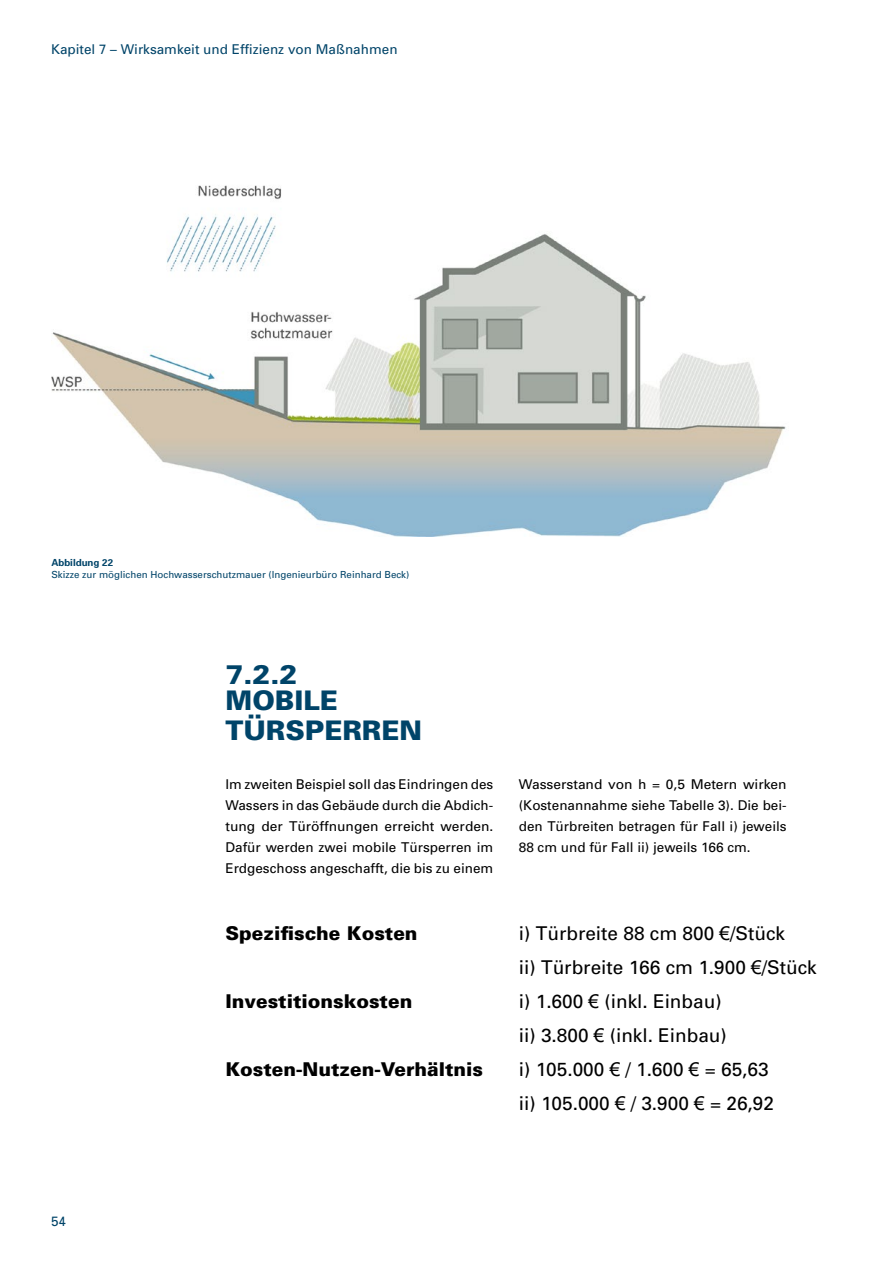
<style>
.page{position:relative;width:893px;height:1263px;background:#fff}
.page>*{position:absolute;margin:0;border:0;box-sizing:border-box;transform-origin:0 0}
.t1{font:900 27px/25.5px "Univers";color:#004469}
.t2{font:19.05px/34.2px "Univers";color:#000}
.t3{font:900 19.05px "Univers";color:#000}
.t4{font:13.5px/21px "Univers";color:#000;text-align:justify}
.t5{font:13.5px "Univers";color:#004469}
.t6{font:9.75px "Univers";color:#004469}
.t7{font:700 9.75px "Univers";color:#004469}
.s1{font-family:"Arial"}
</style>
<div class="page">
<img style="left:51px;top:185px;width:735px;height:351px">
<p class="t5" style="left:51px;top:41px;width:348px">Kapitel 7 – Wirksamkeit und Effizienz von Maßnahmen</p>
<p class="t7" style="left:51px;top:556px;width:63px">Abbildung 22</p>
<p class="t6" style="left:51px;top:568px;width:360px">Skizze zur möglichen Hochwasserschutzmauer (Ingenieurbüro Reinhard Beck)</p>
<h1 class="t1" style="left:225px;top:661px;width:114px">7.2.2<br>MOBILE</h1>
<h1 class="t1" style="left:225px;top:717px;width:198px">TÜRSPERREN</h1>
<p class="t4" style="left:225px;top:773px;width:269px">Im zweiten Beispiel soll das Eindringen des Wassers in das Gebäude durch die Abdich&shy;tung der Türöffnungen erreicht werden.<br>Dafür werden zwei mobile Türsperren im Erdgeschoss angeschafft, die bis zu einem</p>
<p class="t4" style="left:519px;top:773px;width:269px">Wasserstand von h = 0,5 Metern wirken (Kostenannahme siehe Tabelle 3). Die bei&shy;den Türbreiten betragen für Fall i) jeweils 88 cm und für Fall ii) jeweils 166 cm.</p>
<p class="t5" style="left:51px;top:1213px;width:17px">54</p>
<h2 class="t3" style="left:225px;top:921px;width:194px">Spezifische Kosten</h2>
<h2 class="t2" style="left:519px;top:915px;width:299px">i) Türbreite 88 cm 800 <span class="s1">€</span>/Stück<br>ii) Türbreite 166 cm 1.900 <span class="s1">€</span>/Stück</h2>
<h2 class="t3" style="left:225px;top:989px;width:188px">Investitionskosten</h2>
<h2 class="t2" style="left:519px;top:984px;width:210px">i) 1.600 <span class="s1">€</span> (inkl. Einbau) ii) 3.800 <span class="s1">€</span> (inkl. Einbau)</h2>
<h2 class="t3" style="left:225px;top:1057px;width:259px">Kosten-Nutzen-Verhältnis</h2>
<h2 class="t2" style="left:519px;top:1052px;width:257px">i) 105.000 <span class="s1">€</span> / 1.600 <span class="s1">€</span> = 65,63 ii) 105.000 <span class="s1">€</span> / 3.900 <span class="s1">€</span> = 26,92</h2>
</div>
